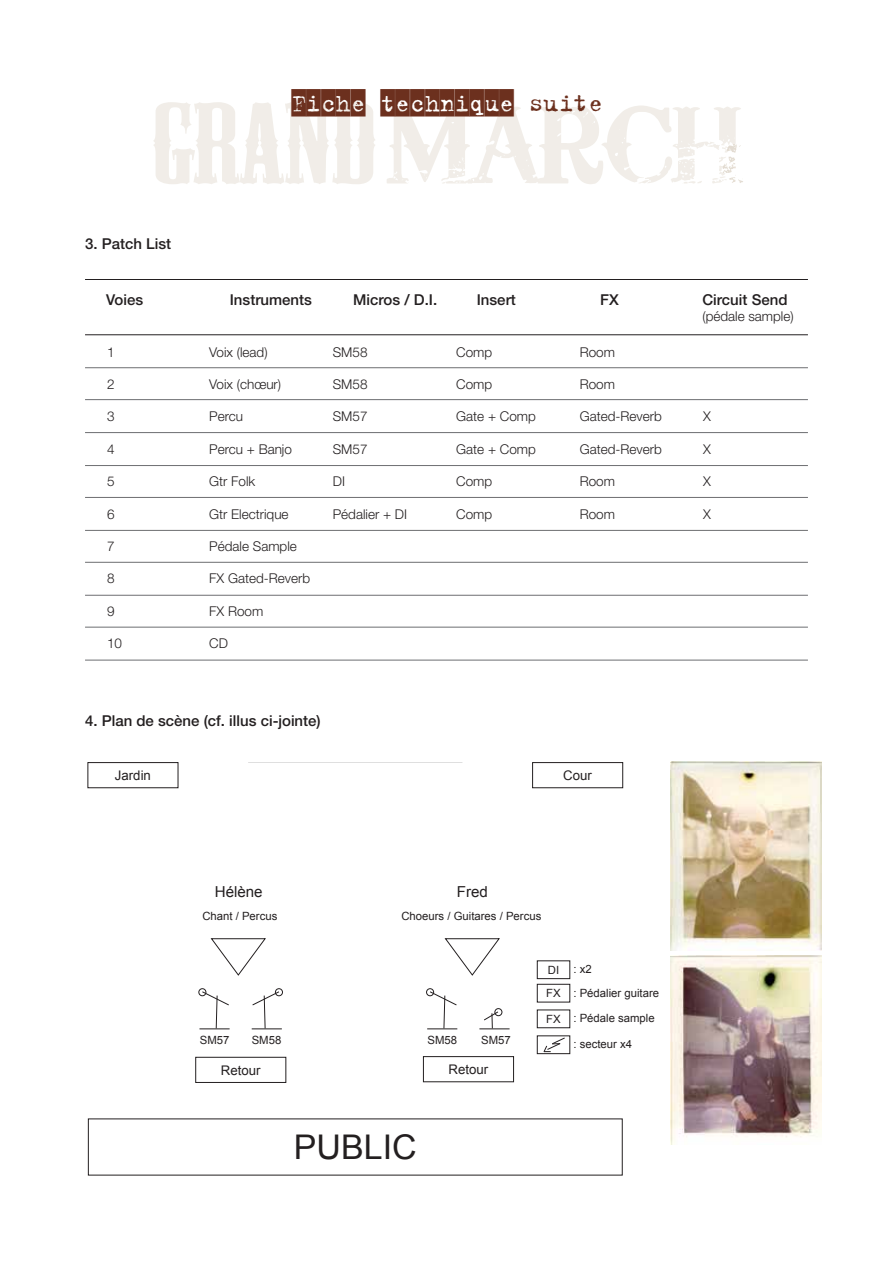
<style>
.page{position:relative;width:893px;height:1263px;background:#fff}
.page>*{position:absolute;margin:0;border:0;box-sizing:border-box;transform-origin:0 0}
.t1{font:34.05px "Arial";color:#231f20}
.t2{font:27px "Trixie Cameo";color:#6c301e}
.t3{font:15.15px "Arial";color:#231f20}
.t4{font:500 15px "Helvetica Neue LT Std";color:#231f20}
.t5{font:300 13.5px "Helvetica Neue LT Std";color:#231f20}
.t6{font:13.2px "Arial";color:#231f20}
.t7{font:11.4px/23.4px "Arial";color:#231f20}
.s1{font-family:"Trixie Plain"}
</style>
<div class="page">
<svg style="left:153px;top:102px;width:222px;height:82px"></svg>
<hr style="left:85px;top:334px;width:723px;height:1px;background:#231f20">
<hr style="left:85px;top:367px;width:723px;height:1px;background:#6d6e71">
<hr style="left:85px;top:399px;width:723px;height:1px;background:#6d6e71">
<hr style="left:85px;top:432px;width:723px;height:1px;background:#6d6e71">
<hr style="left:85px;top:465px;width:723px;height:1px;background:#6d6e71">
<hr style="left:85px;top:497px;width:723px;height:1px;background:#6d6e71">
<hr style="left:85px;top:530px;width:723px;height:1px;background:#6d6e71">
<hr style="left:85px;top:562px;width:723px;height:1px;background:#6d6e71">
<hr style="left:85px;top:595px;width:723px;height:1px;background:#6d6e71">
<hr style="left:85px;top:627px;width:723px;height:1px;background:#6d6e71">
<hr style="left:85px;top:660px;width:723px;height:1px;background:#6d6e71">
<hr style="left:85px;top:279px;width:723px;height:1px;background:#231f20">
<div style="left:532px;top:763px;width:91px;height:25px;border:1px solid #231f20"></div>
<div style="left:423px;top:1056px;width:91px;height:26px;border:1px solid #231f20"></div>
<div style="left:87px;top:763px;width:91px;height:25px;border:1px solid #231f20"></div>
<div style="left:195px;top:1057px;width:91px;height:26px;border:1px solid #231f20"></div>
<hr style="left:252px;top:1028px;width:30px;height:1px;background:#231f20">
<svg style="left:251px;top:991px;width:29px;height:38px"></svg>
<div style="left:275px;top:988px;width:8px;height:8px;border:1px solid #231f20;border-radius:50%"></div>
<hr style="left:479px;top:1028px;width:31px;height:1px;background:#231f20">
<svg style="left:484px;top:1010px;width:15px;height:18px"></svg>
<div style="left:494px;top:1008px;width:8px;height:8px;border:1px solid #231f20;border-radius:50%"></div>
<hr style="left:199px;top:1028px;width:31px;height:1px;background:#231f20">
<svg style="left:201px;top:990px;width:29px;height:39px"></svg>
<div style="left:198px;top:988px;width:8px;height:8px;border:1px solid #231f20;border-radius:50%"></div>
<hr style="left:427px;top:1028px;width:30px;height:1px;background:#231f20">
<svg style="left:429px;top:991px;width:29px;height:38px"></svg>
<div style="left:426px;top:988px;width:8px;height:8px;border:1px solid #231f20;border-radius:50%"></div>
<svg style="left:210px;top:938px;width:56px;height:38px"></svg>
<svg style="left:444px;top:938px;width:56px;height:38px"></svg>
<div style="left:537px;top:960px;width:33px;height:19px;border:1px solid #231f20"></div>
<div style="left:537px;top:984px;width:33px;height:18px;border:1px solid #231f20"></div>
<div style="left:537px;top:1009px;width:33px;height:19px;border:1px solid #231f20"></div>
<div style="left:537px;top:1035px;width:33px;height:19px;border:1px solid #231f20"></div>
<svg style="left:543px;top:1037px;width:23px;height:16px"></svg>
<svg style="left:387px;top:105px;width:356px;height:79px"></svg>
<img style="left:670px;top:761px;width:151px;height:190px">
<img style="left:670px;top:955px;width:151px;height:189px">
<p class="t4" style="left:85px;top:235px;width:88px">3. Patch List</p>
<h2 class="t2" style="left:291px;top:88px;width:313px">FICHE TECHNIQUE <span class="s1">suite</span></h2>
<p class="t4" style="left:106px;top:291px;width:38px">Voies</p>
<p class="t4" style="left:230px;top:291px;width:84px">Instruments</p>
<p class="t4" style="left:353px;top:291px;width:85px">Micros / D.I.</p>
<p class="t4" style="left:477px;top:291px;width:41px">Insert</p>
<p class="t4" style="left:600px;top:291px;width:20px">FX</p>
<p class="t4" style="left:702px;top:291px;width:87px">Circuit Send</p>
<p class="t5" style="left:702px;top:308px;width:93px">(pédale sample)</p>
<p class="t5" style="left:107px;top:344px;width:9px">1</p>
<p class="t5" style="left:107px;top:376px;width:9px">2</p>
<p class="t5" style="left:107px;top:408px;width:9px">3</p>
<p class="t5" style="left:107px;top:441px;width:9px">4</p>
<p class="t5" style="left:107px;top:473px;width:9px">5</p>
<p class="t5" style="left:107px;top:506px;width:9px">6</p>
<p class="t5" style="left:107px;top:538px;width:9px">7</p>
<p class="t5" style="left:107px;top:570px;width:9px">8</p>
<p class="t5" style="left:107px;top:603px;width:9px">9</p>
<p class="t5" style="left:107px;top:635px;width:17px">10</p>
<p class="t5" style="left:333px;top:344px;width:36px">SM58</p>
<p class="t5" style="left:333px;top:376px;width:36px">SM58</p>
<p class="t5" style="left:333px;top:408px;width:36px">SM57</p>
<p class="t5" style="left:333px;top:441px;width:36px">SM57</p>
<p class="t5" style="left:333px;top:473px;width:14px">DI</p>
<p class="t5" style="left:333px;top:506px;width:76px">Pédalier + DI</p>
<p class="t5" style="left:456px;top:344px;width:38px">Comp</p>
<p class="t5" style="left:456px;top:376px;width:38px">Comp</p>
<p class="t5" style="left:456px;top:408px;width:81px">Gate + Comp</p>
<p class="t5" style="left:456px;top:441px;width:81px">Gate + Comp</p>
<p class="t5" style="left:456px;top:473px;width:38px">Comp</p>
<p class="t5" style="left:456px;top:506px;width:38px">Comp</p>
<p class="t5" style="left:209px;top:344px;width:60px">Voix (lead)</p>
<p class="t5" style="left:209px;top:376px;width:73px">Voix (chœur)</p>
<p class="t5" style="left:209px;top:408px;width:35px">Percu</p>
<p class="t5" style="left:209px;top:441px;width:84px">Percu + Banjo</p>
<p class="t5" style="left:209px;top:473px;width:48px">Gtr Folk</p>
<p class="t5" style="left:209px;top:506px;width:81px">Gtr Electrique</p>
<p class="t5" style="left:209px;top:538px;width:89px">Pédale Sample</p>
<p class="t5" style="left:209px;top:570px;width:102px">FX Gated-Reverb</p>
<p class="t5" style="left:209px;top:603px;width:56px">FX Room</p>
<p class="t5" style="left:209px;top:635px;width:20px">CD</p>
<p class="t5" style="left:580px;top:344px;width:37px">Room</p>
<p class="t5" style="left:580px;top:376px;width:37px">Room</p>
<p class="t5" style="left:580px;top:408px;width:84px">Gated-Reverb</p>
<p class="t5" style="left:580px;top:441px;width:84px">Gated-Reverb</p>
<p class="t5" style="left:580px;top:473px;width:37px">Room</p>
<p class="t5" style="left:580px;top:506px;width:37px">Room</p>
<p class="t5" style="left:703px;top:408px;width:9px">X</p>
<p class="t5" style="left:703px;top:441px;width:9px">X</p>
<p class="t5" style="left:703px;top:473px;width:9px">X</p>
<p class="t5" style="left:703px;top:506px;width:9px">X</p>
<p class="t4" style="left:85px;top:711px;width:237px">4. Plan de scène (cf. illus ci-jointe)</p>
<p class="t6" style="left:115px;top:767px;width:38px">Jardin</p>
<p class="t6" style="left:563px;top:767px;width:30px">Cour</p>
<p class="t3" style="left:215px;top:881px;width:49px">Hélène</p>
<p class="t7" style="left:202px;top:904px;width:77px">Chant / Percus</p>
<p class="t7" style="left:401px;top:904px;width:141px">Choeurs / Guitares / Percus</p>
<p class="t3" style="left:457px;top:881px;width:33px">Fred</p>
<p class="t7" style="left:200px;top:1028px;width:31px">SM57</p>
<p class="t7" style="left:252px;top:1028px;width:31px">SM58</p>
<p class="t7" style="left:428px;top:1028px;width:31px">SM58</p>
<p class="t7" style="left:481px;top:1028px;width:31px">SM57</p>
<p class="t6" style="left:221px;top:1061px;width:41px">Retour</p>
<h1 class="t1" style="left:294px;top:1125px;width:124px">PUBLIC</h1>
<p class="t6" style="left:449px;top:1061px;width:41px">Retour</p>
<p class="t7" style="left:546px;top:957px;width:114px;text-indent:27px">: x2<br>FX : Pédalier guitare</p>
<p class="t7" style="left:546px;top:1006px;width:110px">FX : Pédale sample</p>
<p class="t7" style="left:573px;top:1033px;width:60px">: secteur x4</p>
<p class="t7" style="left:548px;top:958px;width:13px">DI</p>
</div>
